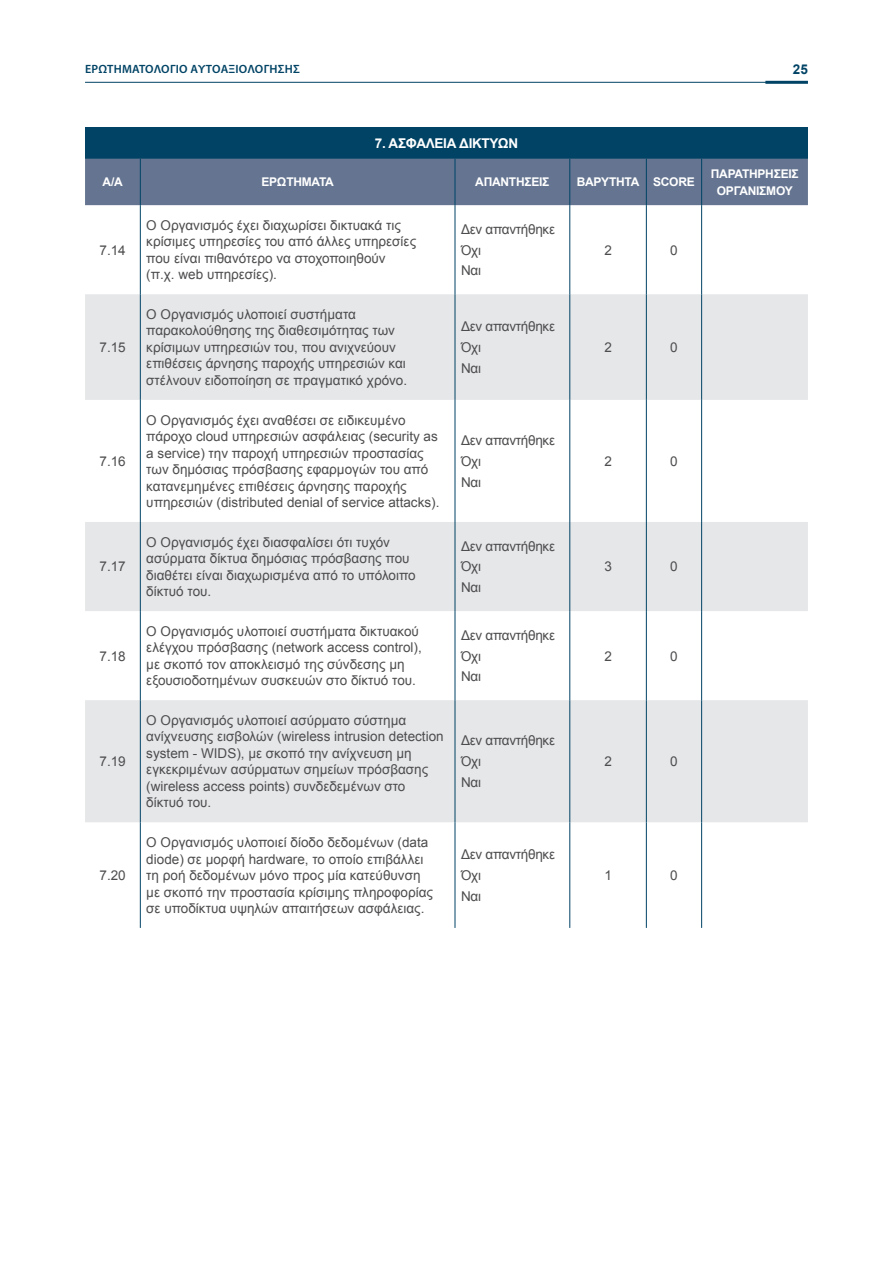
<style>
.page{position:relative;width:893px;height:1263px;background:#fff}
.page>*{position:absolute;margin:0;border:0;box-sizing:border-box;transform-origin:0 0}
.t1{font:13.5px/16.5px "Arial";color:#4d4d4f}
.t2{font:13.5px "Arial";letter-spacing:-.02em;color:#4d4d4f}
.t3{font:700 13.5px "Arial";letter-spacing:-.02em;color:#fff}
.t4{font:700 13.5px "Arial";color:#004365}
.t5{font:700 12px/16.5px "Arial";letter-spacing:-.02em;color:#fff;text-align:center}
.t6{font:600 12px "Myriad Pro";letter-spacing:.02em;color:#004365}
</style>
<div class="page">
<hr style="left:85px;top:82px;width:723px;height:1px;background:#004365">
<hr style="left:765px;top:81px;width:43px;height:3px;background:#004365">
<div style="left:85px;top:128px;width:723px;height:31px;background:#004365"></div>
<div style="left:85px;top:159px;width:723px;height:46px;background:#657591"></div>
<svg style="left:85px;top:294px;width:723px;height:528px;fill:#e6e7e8"></svg>
<hr style="left:140px;top:159px;width:1px;height:46px;background:#004365">
<hr style="left:455px;top:159px;width:1px;height:46px;background:#004365">
<hr style="left:569px;top:159px;width:1px;height:46px;background:#004365">
<hr style="left:140px;top:205px;width:1px;height:89px;background:#004365">
<hr style="left:455px;top:205px;width:1px;height:89px;background:#004365">
<hr style="left:569px;top:205px;width:1px;height:89px;background:#004365">
<hr style="left:646px;top:205px;width:1px;height:89px;background:#004365">
<hr style="left:701px;top:205px;width:1px;height:89px;background:#004365">
<hr style="left:140px;top:294px;width:1px;height:106px;background:#004365">
<hr style="left:455px;top:294px;width:1px;height:106px;background:#004365">
<hr style="left:569px;top:294px;width:1px;height:106px;background:#004365">
<hr style="left:646px;top:294px;width:1px;height:106px;background:#004365">
<hr style="left:701px;top:294px;width:1px;height:106px;background:#004365">
<hr style="left:140px;top:400px;width:1px;height:122px;background:#004365">
<hr style="left:455px;top:400px;width:1px;height:122px;background:#004365">
<hr style="left:569px;top:400px;width:1px;height:122px;background:#004365">
<hr style="left:646px;top:400px;width:1px;height:122px;background:#004365">
<hr style="left:701px;top:400px;width:1px;height:122px;background:#004365">
<hr style="left:140px;top:522px;width:1px;height:89px;background:#004365">
<hr style="left:455px;top:522px;width:1px;height:89px;background:#004365">
<hr style="left:569px;top:522px;width:1px;height:89px;background:#004365">
<hr style="left:646px;top:522px;width:1px;height:89px;background:#004365">
<hr style="left:701px;top:522px;width:1px;height:89px;background:#004365">
<hr style="left:140px;top:611px;width:1px;height:89px;background:#004365">
<hr style="left:455px;top:611px;width:1px;height:89px;background:#004365">
<hr style="left:569px;top:611px;width:1px;height:89px;background:#004365">
<hr style="left:646px;top:611px;width:1px;height:89px;background:#004365">
<hr style="left:701px;top:611px;width:1px;height:89px;background:#004365">
<hr style="left:140px;top:700px;width:1px;height:122px;background:#004365">
<hr style="left:455px;top:700px;width:1px;height:122px;background:#004365">
<hr style="left:569px;top:700px;width:1px;height:122px;background:#004365">
<hr style="left:646px;top:700px;width:1px;height:122px;background:#004365">
<hr style="left:701px;top:700px;width:1px;height:122px;background:#004365">
<hr style="left:140px;top:822px;width:1px;height:106px;background:#004365">
<hr style="left:455px;top:822px;width:1px;height:106px;background:#004365">
<hr style="left:569px;top:822px;width:1px;height:106px;background:#004365">
<hr style="left:646px;top:822px;width:1px;height:106px;background:#004365">
<hr style="left:701px;top:822px;width:1px;height:106px;background:#004365">
<hr style="left:646px;top:159px;width:1px;height:46px;background:#004365">
<hr style="left:701px;top:159px;width:1px;height:46px;background:#004365">
<p class="t6" style="left:85px;top:61px;width:216px">ΕΡΩΤΗΜΑΤΟΛΌΓΙΟ ΑΥΤΟΑΞΙΟΛΌΓΗΣΗΣ</p>
<p class="t4" style="left:793px;top:60px;width:17px">25</p>
<p class="t3" style="left:375px;top:134px;width:145px">7. ΑΣΦΆΛΕΙΑ ΔΙΚΤΎΩΝ</p>
<p class="t5" style="left:103px;top:174px;width:22px">Α/Α</p>
<p class="t5" style="left:261px;top:174px;width:74px">ΕΡΩΤΉΜΑΤΑ</p>
<p class="t5" style="left:475px;top:174px;width:76px">ΑΠΑΝΤΉΣΕΙΣ</p>
<p class="t5" style="left:577px;top:174px;width:64px">ΒΑΡΎΤΗΤΑ</p>
<p class="t5" style="left:653px;top:174px;width:43px">SCORE</p>
<p class="t5" style="left:711px;top:166px;width:89px">ΠΑΡΑΤΗΡΉΣΕΙΣ<br>ΟΡΓΑΝΙΣΜΟΎ</p>
<p class="t1" style="left:100px;top:242px;width:28px">7.14</p>
<p class="t1" style="left:146px;top:217px;width:271px">Ο Οργανισμός έχει διαχωρίσει δικτυακά τις κρίσιμες υπηρεσίες του από άλλες υπηρεσίες που είναι πιθανότερο να στοχοποιηθούν (π.χ. web υπηρεσίες).</p>
<p class="t2" style="left:461px;top:220px;width:96px">Δεν απαντήθηκε</p>
<p class="t1" style="left:461px;top:242px;width:21px">Όχι</p>
<p class="t1" style="left:461px;top:263px;width:22px">Ναι</p>
<p class="t1" style="left:604px;top:242px;width:9px">2</p>
<p class="t1" style="left:670px;top:242px;width:9px">0</p>
<p class="t1" style="left:100px;top:339px;width:28px">7.15</p>
<p class="t1" style="left:146px;top:306px;width:262px">Ο Οργανισμός υλοποιεί συστήματα παρακολούθησης της διαθεσιμότητας των κρίσιμων υπηρεσιών του, που ανιχνεύουν επιθέσεις άρνησης παροχής υπηρεσιών και στέλνουν ειδοποίηση σε πραγματικό χρόνο.</p>
<p class="t2" style="left:461px;top:318px;width:96px">Δεν απαντήθηκε</p>
<p class="t1" style="left:461px;top:339px;width:21px">Όχι</p>
<p class="t1" style="left:461px;top:360px;width:22px">Ναι</p>
<p class="t1" style="left:604px;top:339px;width:9px">2</p>
<p class="t1" style="left:670px;top:339px;width:9px">0</p>
<p class="t1" style="left:100px;top:453px;width:28px">7.16</p>
<p class="t1" style="left:146px;top:412px;width:295px">Ο Οργανισμός έχει αναθέσει σε ειδικευμένο πάροχο cloud υπηρεσιών ασφάλειας (security as a service) την παροχή υπηρεσιών προστασίας των δημόσιας πρόσβασης εφαρμογών του από κατανεμημένες επιθέσεις άρνησης παροχής υπηρεσιών (distributed denial of service attacks).</p>
<p class="t2" style="left:461px;top:431px;width:96px">Δεν απαντήθηκε</p>
<p class="t1" style="left:461px;top:453px;width:21px">Όχι</p>
<p class="t1" style="left:461px;top:474px;width:22px">Ναι</p>
<p class="t1" style="left:604px;top:453px;width:9px">2</p>
<p class="t1" style="left:670px;top:453px;width:9px">0</p>
<p class="t1" style="left:100px;top:559px;width:28px">7.17</p>
<p class="t1" style="left:146px;top:534px;width:271px">Ο Οργανισμός έχει διασφαλίσει ότι τυχόν ασύρματα δίκτυα δημόσιας πρόσβασης που διαθέτει είναι διαχωρισμένα από το υπόλοιπο δίκτυό του.</p>
<p class="t2" style="left:461px;top:537px;width:96px">Δεν απαντήθηκε</p>
<p class="t1" style="left:461px;top:559px;width:21px">Όχι</p>
<p class="t1" style="left:461px;top:579px;width:22px">Ναι</p>
<p class="t1" style="left:604px;top:559px;width:9px">3</p>
<p class="t1" style="left:670px;top:559px;width:9px">0</p>
<p class="t1" style="left:100px;top:648px;width:28px">7.18</p>
<p class="t1" style="left:146px;top:623px;width:277px">Ο Οργανισμός υλοποιεί συστήματα δικτυακού ελέγχου πρόσβασης (network access control), με σκοπό τον αποκλεισμό της σύνδεσης μη εξουσιοδοτημένων συσκευών στο δίκτυό του.</p>
<p class="t2" style="left:461px;top:626px;width:96px">Δεν απαντήθηκε</p>
<p class="t1" style="left:461px;top:648px;width:21px">Όχι</p>
<p class="t1" style="left:461px;top:668px;width:22px">Ναι</p>
<p class="t1" style="left:604px;top:648px;width:9px">2</p>
<p class="t1" style="left:670px;top:648px;width:9px">0</p>
<p class="t1" style="left:100px;top:753px;width:28px">7.19</p>
<p class="t1" style="left:146px;top:712px;width:299px">Ο Οργανισμός υλοποιεί ασύρματο σύστημα ανίχνευσης εισβολών (wireless intrusion detection system - WIDS), με σκοπό την ανίχνευση μη εγκεκριμένων ασύρματων σημείων πρόσβασης (wireless access points) συνδεδεμένων στο δίκτυό του.</p>
<p class="t2" style="left:461px;top:732px;width:96px">Δεν απαντήθηκε</p>
<p class="t1" style="left:461px;top:753px;width:21px">Όχι</p>
<p class="t1" style="left:461px;top:774px;width:22px">Ναι</p>
<p class="t1" style="left:604px;top:753px;width:9px">2</p>
<p class="t1" style="left:670px;top:753px;width:9px">0</p>
<p class="t1" style="left:100px;top:867px;width:28px">7.20</p>
<p class="t1" style="left:146px;top:834px;width:288px">Ο Οργανισμός υλοποιεί δίοδο δεδομένων (data diode) σε μορφή hardware, το οποίο επιβάλλει τη ροή δεδομένων μόνο προς μία κατεύθυνση με σκοπό την προστασία κρίσιμης πληροφορίας σε υποδίκτυα υψηλών απαιτήσεων ασφάλειας.</p>
<p class="t2" style="left:461px;top:846px;width:96px">Δεν απαντήθηκε</p>
<p class="t1" style="left:461px;top:867px;width:21px">Όχι</p>
<p class="t1" style="left:461px;top:888px;width:22px">Ναι</p>
<p class="t1" style="left:604px;top:867px;width:9px">1</p>
<p class="t1" style="left:670px;top:867px;width:9px">0</p>
</div>
